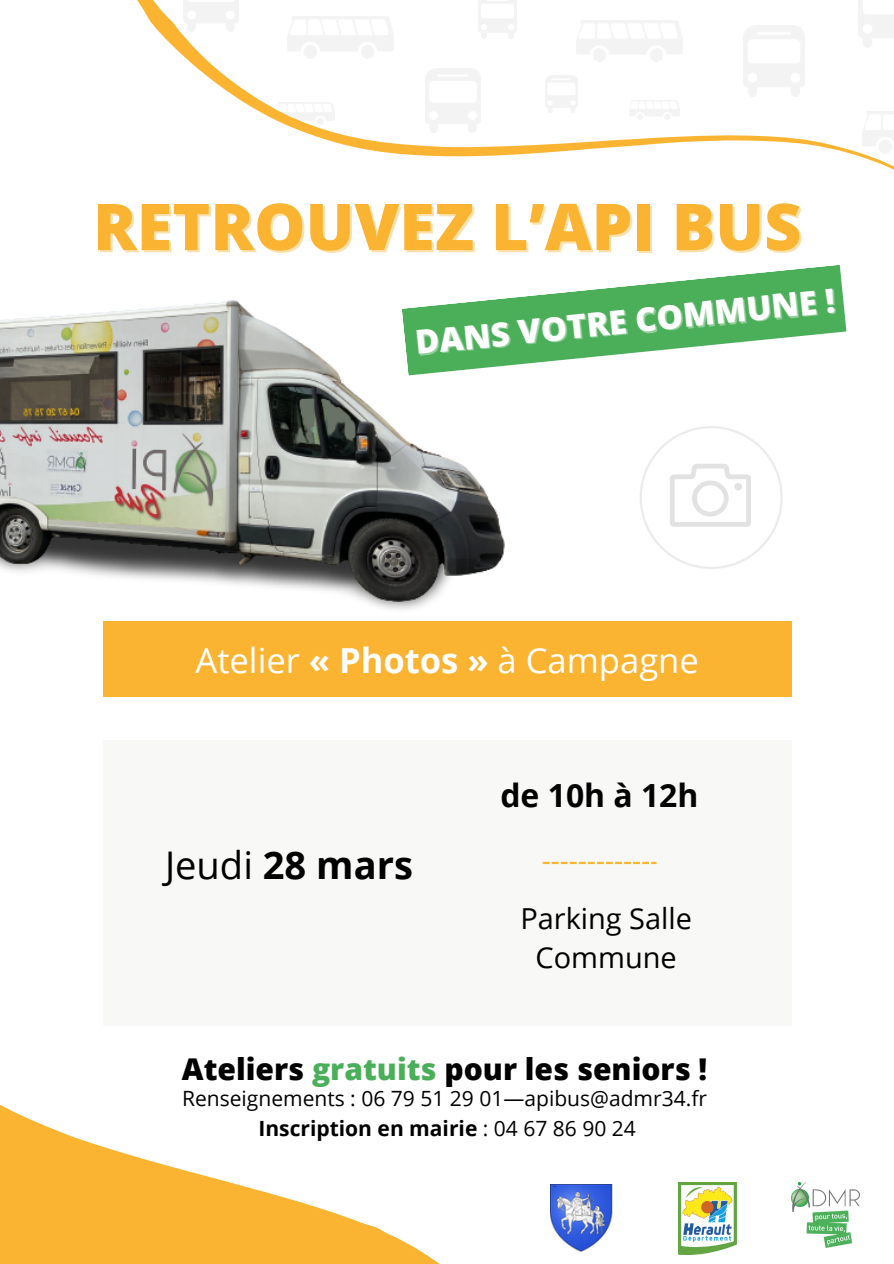
<style>
.page{position:relative;width:894px;height:1264px;background:#fff}
.page>*{position:absolute;margin:0;border:0;box-sizing:border-box;transform-origin:0 0}
.t1{font:800 64.5px "Open Sans";color:#fab432}
.t2{font:700 38.1px "Open Sans";color:#000}
.t3{font:34.5px "Open Sans";color:#fff}
.t4{font:800 33px "Open Sans";color:#fff}
.t5{font:700 31.95px "Open Sans";color:#000}
.t6{font:800 30px "Open Sans";color:#000}
.t7{font:28.95px/39.5px "Open Sans";color:#000;text-align:center}
.t8{font:21px "Open Sans";color:#000}
.t9{font:700 21px "Open Sans";color:#000}
.s1{font-weight:700}
.s2{font-weight:400}
.s3{color:#4baf5a}
</style>
<div class="page">
<svg style="left:137px;top:0;width:756px;height:332px"></svg>
<img style="left:743px;top:26px;width:61px;height:71px">
<img style="left:576px;top:20px;width:106px;height:42px">
<img style="left:0;top:185px;width:531px;height:425px">
<svg style="left:401px;top:265px;width:445px;height:110px;fill:#4baf5a"></svg>
<img style="left:862px;top:112px;width:31px;height:42px">
<img style="left:425px;top:69px;width:55px;height:63px">
<img style="left:184px;top:0;width:55px;height:31px">
<img style="left:791px;top:1182px;width:67px;height:65px">
<img style="left:288px;top:16px;width:106px;height:42px">
<div style="left:103px;top:621px;width:688px;height:76px;background:#fab432"></div>
<div style="left:103px;top:740px;width:688px;height:285px;background:#f8f8f7"></div>
<svg style="left:0;top:1108px;width:383px;height:155px;fill:#fab432"></svg>
<svg style="left:363px;top:1231px;width:76px;height:32px"></svg>
<img style="left:678px;top:1182px;width:58px;height:72px">
<img style="left:629px;top:101px;width:50px;height:19px">
<img style="left:478px;top:0;width:38px;height:39px">
<img style="left:858px;top:0;width:35px;height:47px">
<img style="left:545px;top:75px;width:32px;height:37px">
<svg style="left:542px;top:861px;width:114px;height:3px"></svg>
<svg style="left:640px;top:426px;width:142px;height:143px"></svg>
<img style="left:550px;top:1184px;width:63px;height:67px">
<h1 class="t1" style="left:93px;top:181px;width:709px">RETROUVEZ L’API BUS</h1>
<h3 class="t4" style="left:412px;top:320px;width:423px;rotate:-6deg">DANS VOTRE COMMUNE !</h3>
<h3 class="t3" style="left:195px;top:636px;width:504px">Atelier <span class="s1">« Photos »</span> à Campagne</h3>
<h2 class="t2" style="left:165px;top:838px;width:249px"><span class="s2">Jeudi</span> 28 mars</h2>
<h3 class="t5" style="left:500px;top:772px;width:199px">de 10h à 12h</h3>
<h3 class="t7" style="left:520px;top:897px;width:173px">Parking Salle<br>Commune</h3>
<h3 class="t6" style="left:182px;top:1047px;width:526px">Ateliers <span class="s3">gratuits</span> pour les seniors !</h3>
<p class="t8" style="left:182px;top:1083px;width:526px">Renseignements : 06 79 51 29 01—apibus@admr34.fr</p>
<p class="t9" style="left:258px;top:1113px;width:379px">Inscription en mairie <span class="s2">: 04 67 86 90 24</span></p>
</div>
